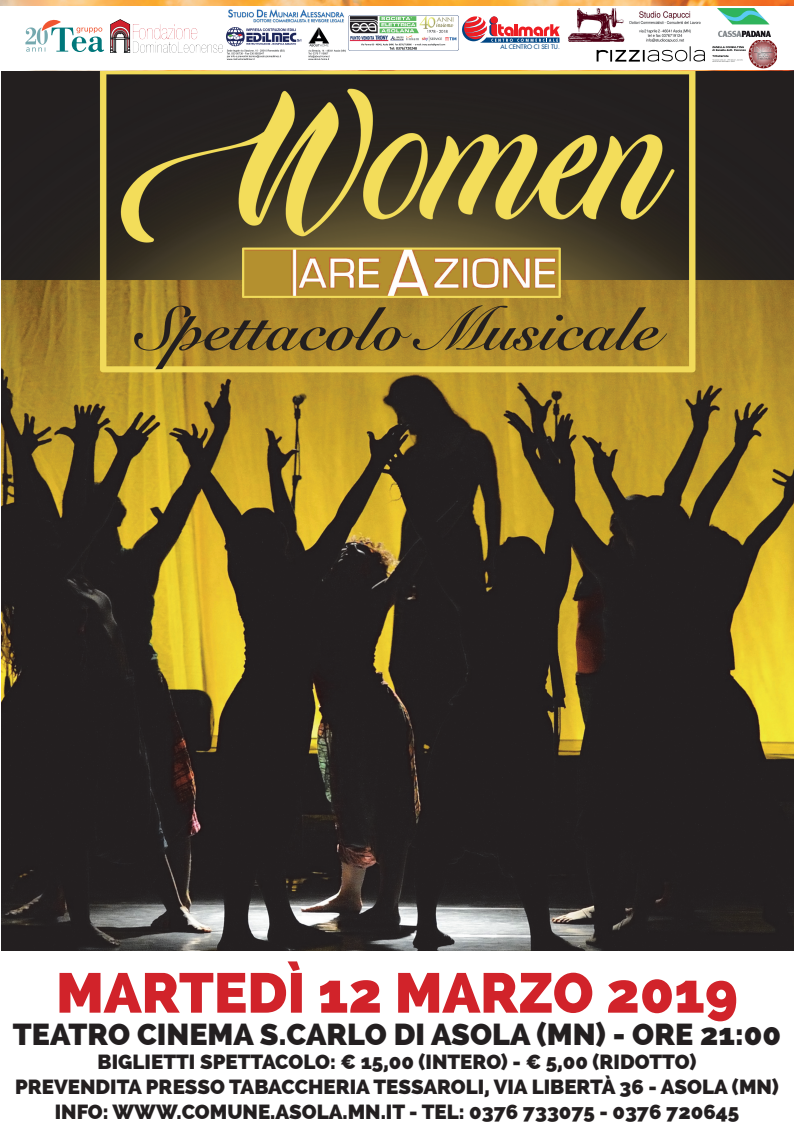
<style>
.page{position:relative;width:794px;height:1134px;background:#fff}
.page>*{position:absolute;margin:0;border:0;box-sizing:border-box;transform-origin:0 0}
.t1{font:800 56px "Raleway";color:#d1232a}
.t2{font:800 30.4px "Raleway";color:#231f20}
.t3{font:800 20.48px/24.6px "Raleway";color:#231f20;text-align:center}
.t4{font:6.04px "Futura";letter-spacing:.01em;color:#004684}
</style>
<div class="page">
<img style="left:1px;top:70px;width:793px;height:880px">
<svg style="left:0;top:0;width:794px;height:6px;background:#f6ad56"></svg>
<svg style="left:25px;top:20px;width:79px;height:32px"></svg>
<img style="left:227px;top:28px;width:118px;height:31px">
<img style="left:568px;top:8px;width:57px;height:34px">
<img style="left:629px;top:11px;width:72px;height:31px">
<img style="left:717px;top:8px;width:53px;height:28px">
<svg style="left:462px;top:16px;width:98px;height:27px"></svg>
<img style="left:712px;top:40px;width:64px;height:28px">
<img style="left:348px;top:16px;width:109px;height:34px">
<img style="left:110px;top:20px;width:112px;height:32px">
<svg style="left:596px;top:46px;width:109px;height:16px"></svg>
<img style="left:228px;top:9px;width:116px;height:14px">
<p class="t4" style="left:500px;top:43px;width:61px">AL CENTRO CI SEI TU.</p>
<h1 class="t1" style="left:56px;top:960px;width:683px">MARTEDÌ 12 MARZO 2019</h1>
<h2 class="t2" style="left:13px;top:1017px;width:769px">TEATRO CINEMA S.CARLO DI ASOLA (MN) - ORE 21:00</h2>
<p class="t3" style="left:15px;top:1050px;width:765px">BIGLIETTI SPETTACOLO: € 15,00 (INTERO) - € 5,00 (RIDOTTO)<br>PREVENDITA PRESSO TABACCHERIA TESSAROLI, VIA LIBERTÀ 36 - ASOLA (MN)<br>INFO: WWW.COMUNE.ASOLA.MN.IT - TEL: 0376 733075 - 0376 720645</p>
</div>
